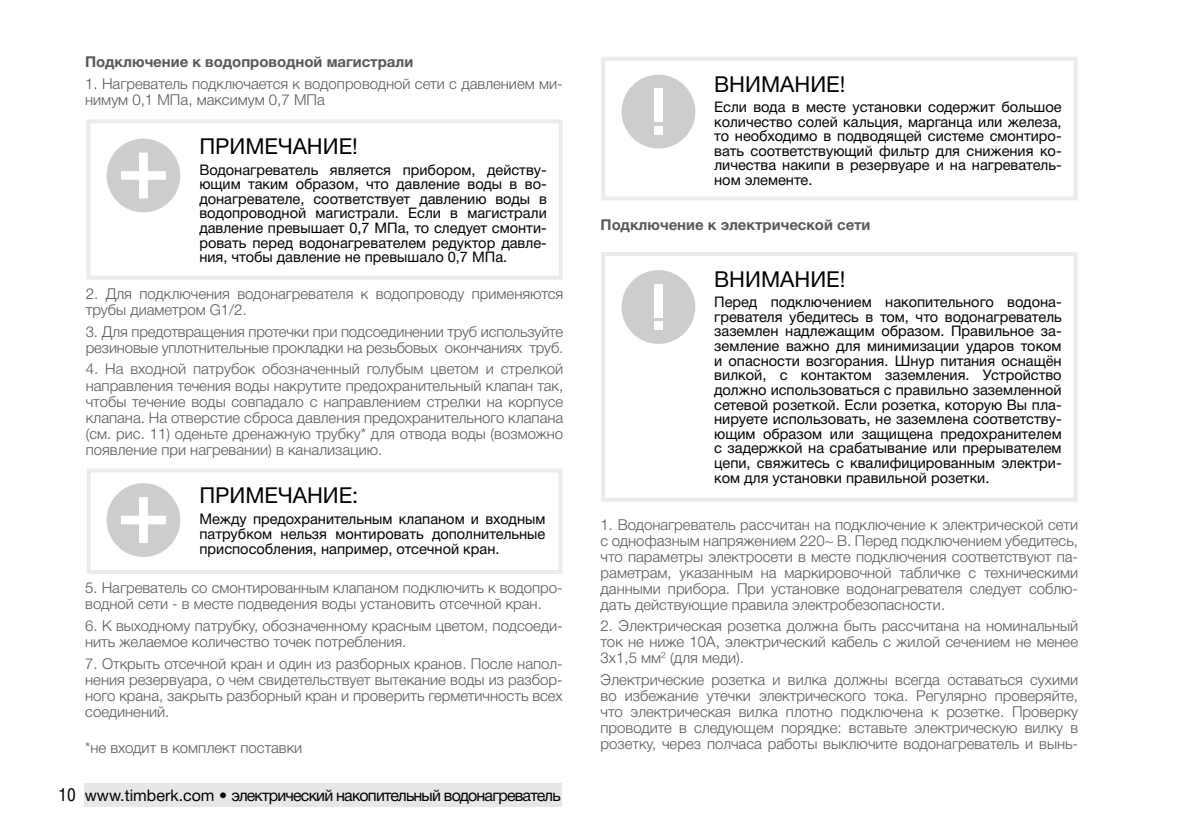
<style>
.page{position:relative;width:1191px;height:840px;background:#fff}
.page>*{position:absolute;margin:0;border:0;box-sizing:border-box;transform-origin:0 0}
.t1{font:22px "Helvetica Neue Cyr";color:#000}
.t2{font:16px "Helvetica Neue Cyr";letter-spacing:-.05em;color:#000}
.t3{font:300 15px/16px "Helvetica Neue Cyr";color:#585858}
.t4{font:700 15px "Helvetica Neue Cyr";color:#585858}
.t5{font:14.6px/14.6px "Helvetica Neue Cyr";color:#000;text-align:justify}
.s1{font-family:"Helios Cond C";font-size:18px}
</style>
<div class="page">
<div style="left:84px;top:782px;width:477px;height:24px;background:#e7e7e7"></div>
<div style="left:107px;top:483px;width:73px;height:73px;background:#cdcdcd;border-radius:50%"></div>
<svg style="left:121px;top:497px;width:45px;height:45px"></svg>
<div style="left:107px;top:138px;width:73px;height:74px;background:#cdcdcd;border-radius:50%"></div>
<svg style="left:121px;top:152px;width:45px;height:46px"></svg>
<div style="left:87px;top:468px;width:475px;height:105px;border:4px solid #cdcdcd"></div>
<div style="left:86px;top:119px;width:477px;height:160px;border:4px solid #cdcdcd"></div>
<div style="left:621px;top:75px;width:74px;height:73px;background:#cdcdcd;border-radius:50%"></div>
<div style="left:654px;top:89px;width:9px;height:33px;background:#fff"></div>
<div style="left:654px;top:125px;width:9px;height:9px;background:#fff"></div>
<div style="left:601px;top:57px;width:476px;height:143px;border:4px solid #cdcdcd"></div>
<div style="left:621px;top:270px;width:74px;height:73px;background:#cdcdcd;border-radius:50%"></div>
<div style="left:654px;top:284px;width:9px;height:33px;background:#fff"></div>
<div style="left:654px;top:321px;width:9px;height:9px;background:#fff"></div>
<div style="left:601px;top:252px;width:476px;height:249px;border:4px solid #cdcdcd"></div>
<p class="t4" style="left:85px;top:54px;width:329px">Подключение к водопроводной магистрали</p>
<p class="t3" style="left:85px;top:76px;width:479px">1. Нагреватель подключается к водопроводной сети с давлением ми&shy;нимум 0,1 МПа, максимум 0,7 МПа</p>
<h1 class="t1" style="left:199px;top:134px;width:160px">ПРИМЕЧАНИЕ!</h1>
<p class="t5" style="left:199px;top:162px;width:349px">Водонагреватель является прибором, действу&shy;ющим таким образом, что давление воды в во&shy;донагревателе, соответствует давлению воды в водопроводной магистрали. Если в магистрали давление превышает 0,7 МПа, то следует смонти&shy;ровать перед водонагревателем редуктор давле&shy;ния, чтобы давление не превышало 0,7 МПа.</p>
<p class="t3" style="left:86px;top:286px;width:479px">2. Для подключения водонагревателя к водопроводу применяются трубы диаметром G1/2.</p>
<p class="t3" style="left:86px;top:323px;width:479px">3. Для предотвращения протечки при подсоединении труб используйте резиновые уплотнительные прокладки на резьбовых окончаниях труб.</p>
<p class="t3" style="left:86px;top:361px;width:479px;text-align:justify">4. На входной патрубок обозначенный голубым цветом и стрелкой направления течения воды накрутите предохранительный клапан так, чтобы течение воды совпадало с направлением стрелки на корпусе клапана. На отверстие сброса давления предохранительного клапана (см. рис. 11) оденьте дренажную трубку* для отвода воды (возможно появление при нагревании) в канализацию.</p>
<h1 class="t1" style="left:199px;top:483px;width:160px">ПРИМЕЧАНИЕ:</h1>
<p class="t5" style="left:199px;top:511px;width:347px">Между предохранительным клапаном и входным патрубком нельзя монтировать дополнительные приспособления, например, отсечной кран.</p>
<p class="t3" style="left:85px;top:580px;width:479px">5. Нагреватель со смонтированным клапаном подключить к водопро&shy;водной сети - в месте подведения воды установить отсечной кран.</p>
<p class="t3" style="left:85px;top:617px;width:479px">6. К выходному патрубку, обозначенному красным цветом, подсоеди&shy;нить желаемое количество точек потребления.</p>
<p class="t3" style="left:85px;top:655px;width:479px;text-align:justify">7. Открыть отсечной кран и один из разборных кранов. После напол&shy;нения резервуара, о чем свидетельствует вытекание воды из разбор&shy;ного крана, закрыть разборный кран и проверить герметичность всех соединений.</p>
<p class="t3" style="left:85px;top:739px;width:219px">*не входит в комплект поставки</p>
<p class="t2" style="left:58px;top:786px;width:504px"><span class="s1">10</span> www.timberk.com • электрический накопительный водонагреватель</p>
<h1 class="t1" style="left:714px;top:72px;width:133px">ВНИМАНИЕ!</h1>
<p class="t5" style="left:714px;top:99px;width:349px">Если вода в месте установки содержит большое количество солей кальция, марганца или железа, то необходимо в подводящей системе смонтиро&shy;вать соответствующий фильтр для снижения ко&shy;личества накипи в резервуаре и на нагреватель&shy;ном элементе.</p>
<p class="t4" style="left:600px;top:217px;width:271px">Подключение к электрической сети</p>
<h1 class="t1" style="left:714px;top:267px;width:133px">ВНИМАНИЕ!</h1>
<p class="t5" style="left:714px;top:295px;width:349px">Перед подключением накопительного водона&shy;гревателя убедитесь в том, что водонагреватель заземлен надлежащим образом. Правильное за&shy;земление важно для минимизации ударов током и опасности возгорания. Шнур питания оснащён вилкой, с контактом заземления. Устройство должно использоваться с правильно заземленной сетевой розеткой. Если розетка, которую Вы пла&shy;нируете использовать, не заземлена соответству&shy;ющим образом или защищена предохранителем с задержкой на срабатывание или прерывателем цепи, свяжитесь с квалифицированным электри&shy;ком для установки правильной розетки.</p>
<p class="t3" style="left:600px;top:516px;width:479px;text-align:justify">1. Водонагреватель рассчитан на подключение к электрической сети с однофазным напряжением 220~ В. Перед подключением убедитесь, что параметры электросети в месте подключения соответствуют па&shy;раметрам, указанным на маркировочной табличке с техническими данными прибора. При установке водонагревателя следует соблю&shy;дать действующие правила электробезопасности.</p>
<p class="t3" style="left:600px;top:617px;width:479px;text-align:justify">2. Электрическая розетка должна быть рассчитана на номинальный ток не ниже 10A, электрический кабель с жилой сечением не менее 3х1,5 мм<sup>2</sup> (для меди).</p>
<p class="t3" style="left:600px;top:671px;width:479px;text-align:justify">Электрические розетка и вилка должны всегда оставаться сухими во избежание утечки электрического тока. Регулярно проверяйте, что электрическая вилка плотно подключена к розетке. Проверку проводите в следующем порядке: вставьте электрическую вилку в розетку, через полчаса работы выключите водонагреватель и вынь-</p>
</div>
